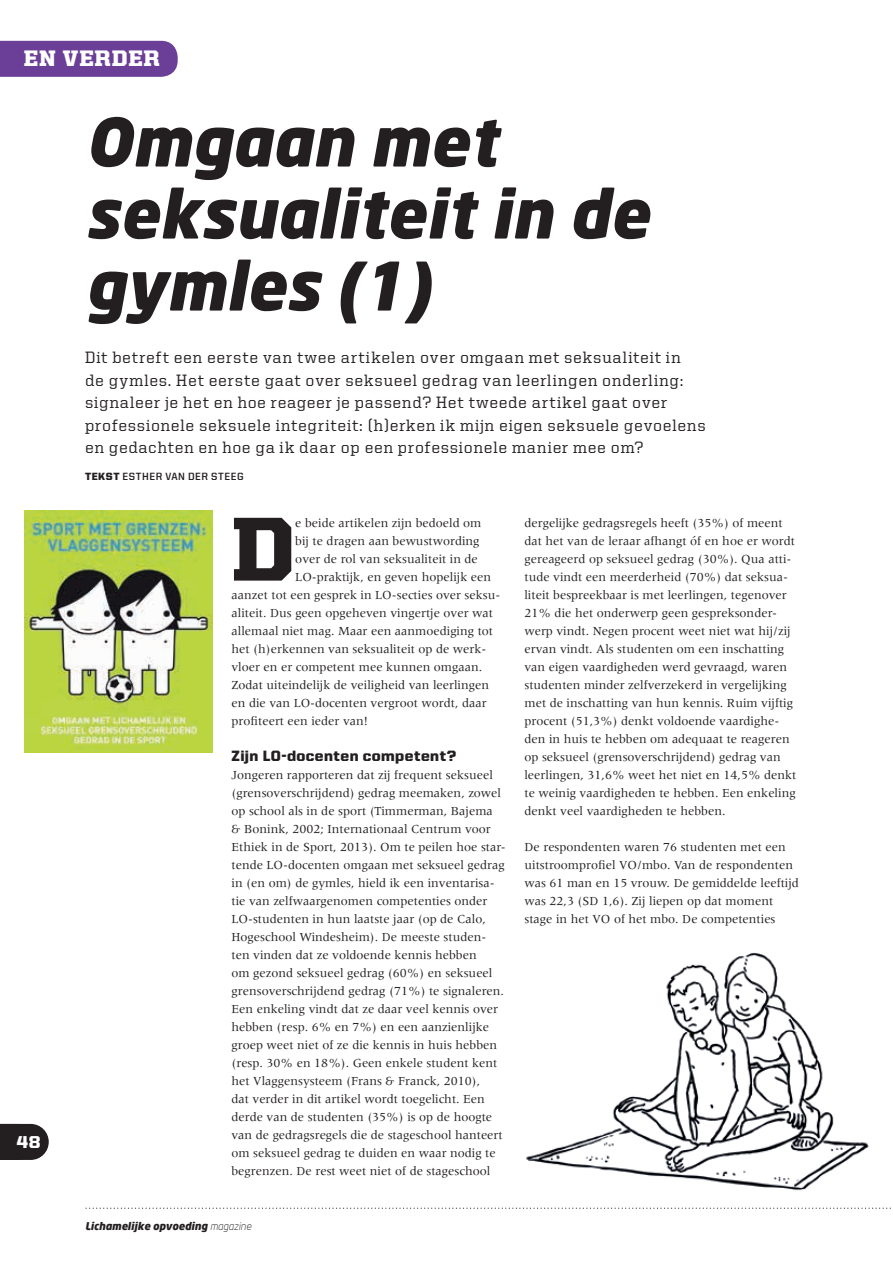
<style>
.page{position:relative;width:893px;height:1263px;background:#fff}
.page>*{position:absolute;margin:0;border:0;box-sizing:border-box;transform-origin:0 0}
.t1{font:900 91.05px "United Serif Reg";color:#231f20}
.t2{font:italic 900 66px/72px "Neo Sans";color:#231f20}
.t3{font:900 22.5px "United Serif Reg";letter-spacing:.035em;color:#fff}
.t4{font:900 17.25px "United Sans Reg";color:#fff}
.t5{font:500 16.5px/22.5px "United Serif Reg";letter-spacing:.045em;color:#231f20}
.t6{font:900 15px "United Sans Reg";letter-spacing:.03em;color:#231f20}
.t7{font:12.75px/18px "Meridien LT Std";color:#231f20}
.t8{font:italic 900 10.5px "Neo Sans";color:#231f20}
.t9{font:700 10.5px "United Sans Reg";letter-spacing:.055em;color:#231f20}
.s1{font-weight:900}
.s2{font-weight:300}
</style>
<div class="page">
<div style="left:0;top:41px;width:178px;height:36px;background:#6b3e98"></div>
<img style="left:526px;top:953px;width:343px;height:238px">
<img style="left:24px;top:510px;width:189px;height:243px">
<svg style="left:0;top:1124px;width:49px;height:36px"></svg>
<svg style="left:85px;top:1207px;width:806px;height:2px"></svg>
<h3 class="t3" style="left:24px;top:46px;width:138px">EN VERDER</h3>
<h2 class="t2" style="left:85px;top:104px;width:565px">Omgaan met seksualiteit in de gymles (1)</h2>
<h3 class="t4" style="left:17px;top:1133px;width:25px">48</h3>
<p class="t5" style="left:85px;top:346px;width:622px">Dit betreft een eerste van twee artikelen over omgaan met seksualiteit in<br>de gymles. Het eerste gaat over seksueel gedrag van leerlingen onderling: signaleer je het en hoe reageer je passend? Het tweede artikel gaat over professionele seksuele integriteit: (h)erken ik mijn eigen seksuele gevoelens en gedachten en hoe ga ik daar op een professionele manier mee om?</p>
<p class="t9" style="left:85px;top:471px;width:160px"><span class="s1">TEKST</span> ESTHER VAN DER STEEG</p>
<h1 class="t1" style="left:232px;top:499px;width:65px">D</h1>
<p class="t7" style="left:295px;top:513px;width:188px">e beide artikelen zijn bedoeld om</p>
<p class="t7" style="left:295px;top:531px;width:186px">bij te dragen aan bewustwording</p>
<p class="t7" style="left:295px;top:549px;width:184px">over de rol van seksualiteit in de</p>
<p class="t7" style="left:295px;top:567px;width:197px">LO-praktijk, en geven hopelijk een</p>
<p class="t7" style="left:232px;top:585px;width:270px">aanzet tot een gesprek in LO-secties over seksu-</p>
<p class="t7" style="left:232px;top:603px;width:263px">aliteit. Dus geen opgeheven vingertje over wat</p>
<p class="t7" style="left:232px;top:621px;width:263px">allemaal niet mag. Maar een aanmoediging tot</p>
<p class="t7" style="left:232px;top:639px;width:256px">het (h)erkennen van seksualiteit op de werk-</p>
<p class="t7" style="left:232px;top:657px;width:252px">vloer en er competent mee kunnen omgaan.</p>
<p class="t7" style="left:232px;top:675px;width:259px">Zodat uiteindelijk de veiligheid van leerlingen</p>
<p class="t7" style="left:232px;top:693px;width:257px">en die van LO-docenten vergroot wordt, daar</p>
<p class="t7" style="left:232px;top:711px;width:138px">profiteert een ieder van!</p>
<p class="t6" style="left:232px;top:747px;width:226px">Zijn LO-docenten competent?</p>
<p class="t7" style="left:232px;top:765px;width:276px">Jongeren rapporteren dat zij frequent seksueel (grensoverschrijdend) gedrag meemaken, zowel op school als in de sport (Timmerman, Bajema<br>&amp; Bonink, 2002; Internationaal Centrum voor Ethiek in de Sport, 2013). Om te peilen hoe star&shy;tende LO-docenten omgaan met seksueel gedrag in (en om) de gymles, hield ik een inventarisa&shy;tie van zelfwaargenomen competenties onder LO-studenten in hun laatste jaar (op de Calo, Hogeschool Windesheim). De meeste studen&shy;ten vinden dat ze voldoende kennis hebben<br>om gezond seksueel gedrag (60%) en seksueel grensoverschrijdend gedrag (71%) te signaleren.<br>Een enkeling vindt dat ze daar veel kennis over hebben (resp. 6% en 7%) en een aanzienlijke groep weet niet of ze die kennis in huis hebben (resp. 30% en 18%). Geen enkele student kent het Vlaggensysteem (Frans &amp; Franck, 2010),<br>dat verder in dit artikel wordt toegelicht. Een derde van de studenten (35%) is op de hoogte van de gedragsregels die de stageschool hanteert om seksueel gedrag te duiden en waar nodig te begrenzen. De rest weet niet of de stageschool</p>
<p class="t8" style="left:85px;top:1219px;width:168px">Lichamelijke opvoeding <span class="s2">magazine</span></p>
<p class="t7" style="left:524px;top:513px;width:273px">dergelijke gedragsregels heeft (35%) of meent dat het van de leraar afhangt óf en hoe er wordt gereageerd op seksueel gedrag (30%). Qua atti&shy;tude vindt een meerderheid (70%) dat seksua&shy;liteit bespreekbaar is met leerlingen, tegenover 21% die het onderwerp geen gespreksonder&shy;werp vindt. Negen procent weet niet wat hij/zij ervan vindt. Als studenten om een inschatting van eigen vaardigheden werd gevraagd, waren studenten minder zelfverzekerd in vergelijking met de inschatting van hun kennis. Ruim vijftig procent (51,3%) denkt voldoende vaardighe&shy;den in huis te hebben om adequaat te reageren op seksueel (grensoverschrijdend) gedrag van leerlingen, 31,6% weet het niet en 14,5% denkt te weinig vaardigheden te hebben. Een enkeling denkt veel vaardigheden te hebben.</p>
<p class="t7" style="left:524px;top:837px;width:276px">De respondenten waren 76 studenten met een uitstroomprofiel VO/mbo. Van de respondenten was 61 man en 15 vrouw. De gemiddelde leeftijd was 22,3 (SD 1,6). Zij liepen op dat moment stage in het VO of het mbo. De competenties</p>
</div>
